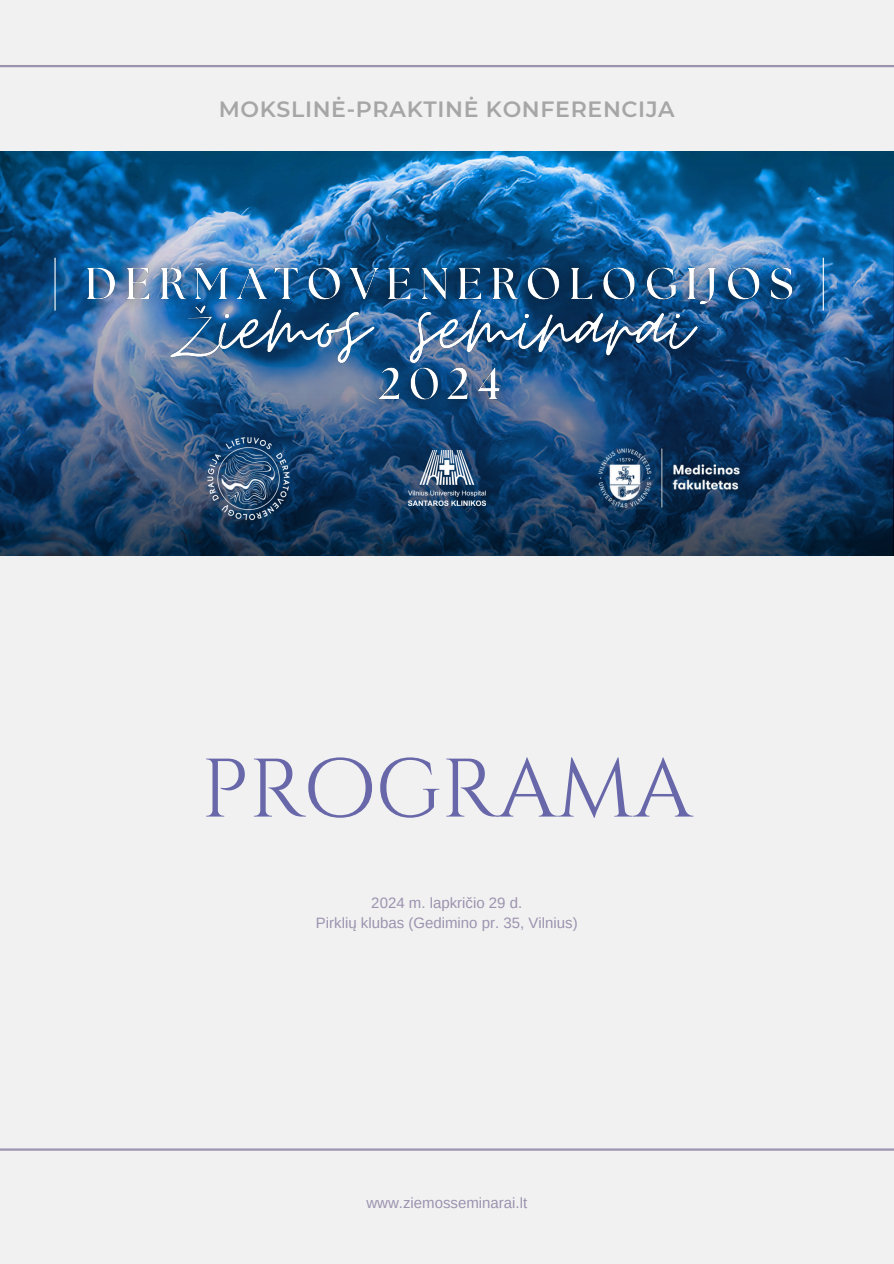
<style>
.page{position:relative;width:894px;height:1264px;background:#fff}
.page>*{position:absolute;margin:0;border:0;box-sizing:border-box;transform-origin:0 0}
.t1{font:82.8px "Cinzel Decorative";color:#6767a9}
.t2{font:600 22.05px "Montserrat";letter-spacing:.03em;color:#a6a6a6}
.t3{font:15px "Arimo";color:#9c93af}
</style>
<div class="page">
<div style="left:0;top:0;width:893px;height:1263px;background:#f1f1f1"></div>
<hr style="left:0;top:1148px;width:893px;height:2px;background:#9c93af">
<hr style="left:0;top:65px;width:893px;height:2px;background:#9c93af">
<img style="left:0;top:152px;width:892px;height:403px">
<img style="left:203px;top:433px;width:90px;height:90px">
<hr style="left:54px;top:258px;width:2px;height:52px;background:#fff">
<hr style="left:822px;top:258px;width:1px;height:52px;background:#fff">
<img style="left:408px;top:450px;width:77px;height:55px">
<img style="left:559px;top:420px;width:219px;height:115px">
<img style="left:167px;top:325px;width:582px;height:95px">
<img style="left:124px;top:325px;width:146px;height:83px">
<img style="left:68px;top:249px;width:744px;height:76px">
<img style="left:359px;top:349px;width:160px;height:71px">
<h4 class="t2" style="left:219px;top:95px;width:457px">MOKSLINĖ-PRAKTINĖ KONFERENCIJA</h4>
<p class="t1" style="left:201px;top:735px;width:492px">PROGRAMA</p>
<p class="t3" style="left:371px;top:894px;width:152px">2024 m. lapkričio 29 d.</p>
<p class="t3" style="left:316px;top:914px;width:263px">Pirklių klubas (Gedimino pr. 35, Vilnius)</p>
<p class="t3" style="left:366px;top:1194px;width:162px">www.ziemosseminarai.lt</p>
</div>
